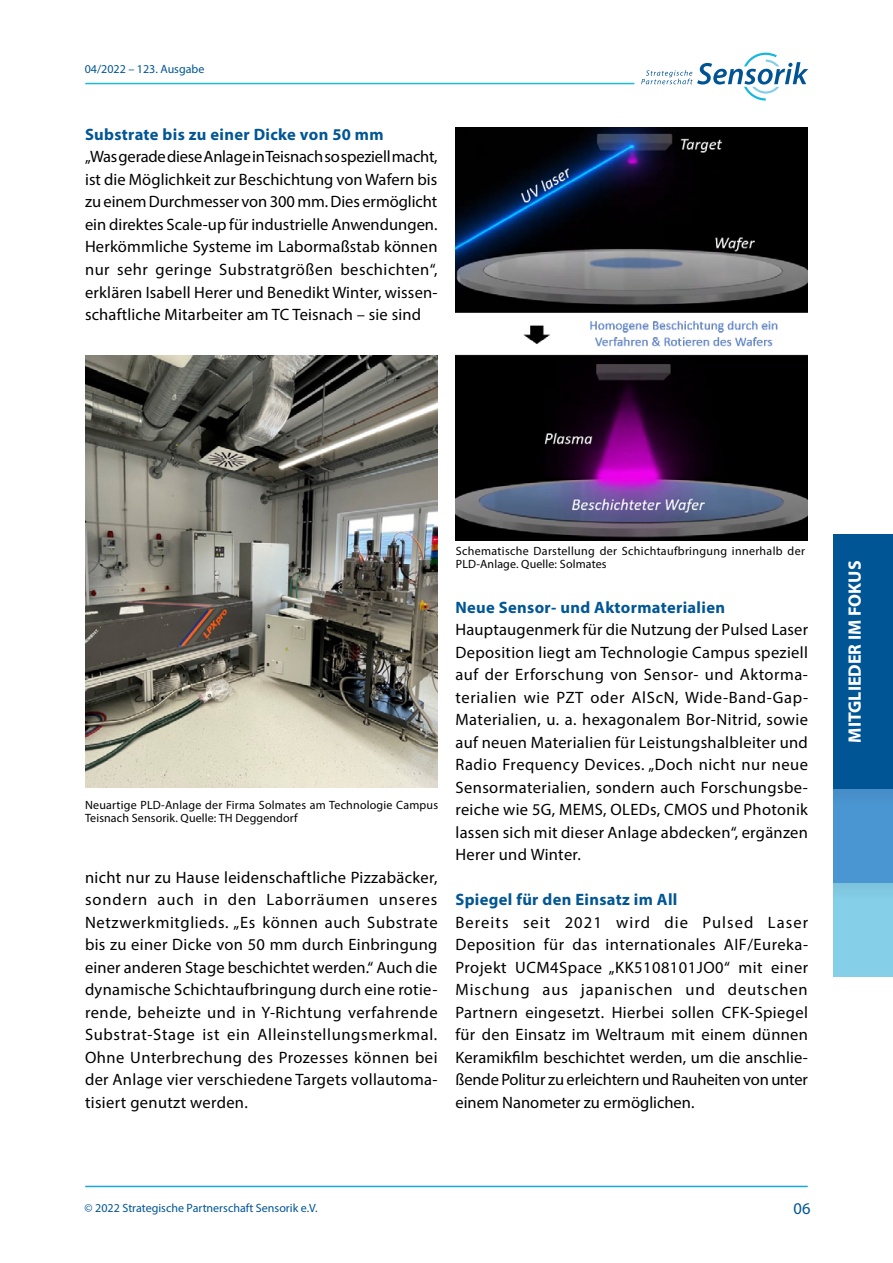
<style>
.page{position:relative;width:893px;height:1263px;background:#fff}
.page>*{position:absolute;margin:0;border:0;box-sizing:border-box;transform-origin:0 0}
.t1{font:700 18px "Myriad Pro";color:#fff}
.t2{font:16.5px/22.5px "Myriad Pro";letter-spacing:.01em;color:#000;text-align:justify}
.t3{font:700 16.5px "Myriad Pro";letter-spacing:.02em;color:#005695}
.t4{font:16.5px "Myriad Pro";color:#005595}
.t5{font:12px/13.5px "Myriad Pro";letter-spacing:.015em;color:#000}
.t6{font:12px "Myriad Pro";color:#005595}
</style>
<div class="page">
<hr style="left:86px;top:1186px;width:721px;height:1px;background:#16a8de">
<hr style="left:86px;top:83px;width:548px;height:1px;background:#1dbadf">
<svg style="left:641px;top:53px;width:167px;height:48px"></svg>
<div style="left:833px;top:534px;width:60px;height:255px;background:#005695"></div>
<div style="left:833px;top:789px;width:60px;height:94px;background:#4a96d2"></div>
<div style="left:833px;top:883px;width:60px;height:93px;background:#85cfe8"></div>
<img style="left:85px;top:355px;width:353px;height:432px">
<img style="left:456px;top:128px;width:352px;height:412px">
<p class="t6" style="left:85px;top:62px;width:121px">04/2022 – 123. Ausgabe</p>
<p class="t3" style="left:85px;top:124px;width:300px">Substrate bis zu einer Dicke von 50 mm</p>
<p class="t2" style="left:85px;top:145px;width:354px">„Was gerade diese Anlage in Teisnach so speziell macht, ist die Möglichkeit zur Beschichtung von Wafern bis zu einem Durchmesser von 300 mm. Dies ermöglicht ein direktes Scale-up für industrielle Anwendungen.<br>Herkömmliche Systeme im Labormaßstab können nur sehr geringe Substratgrößen beschichten“, erklären Isabell Herer und Benedikt Winter, wissen&shy;schaftliche Mitarbeiter am TC Teisnach – sie sind</p>
<p class="t5" style="left:85px;top:798px;width:355px">Neuartige PLD-Anlage der Firma Solmates am Technologie Campus<br>Teisnach Sensorik. Quelle: TH Deggendorf</p>
<p class="t2" style="left:85px;top:865px;width:354px">nicht nur zu Hause leidenschaftliche Pizzabäcker, sondern auch in den Laborräumen unseres Netzwerkmitglieds. „Es können auch Substrate bis zu einer Dicke von 50 mm durch Einbringung einer anderen Stage beschichtet werden.“ Auch die dynamische Schichtaufbringung durch eine rotie&shy;rende, beheizte und in Y-Richtung verfahrende Substrat-Stage ist ein Alleinstellungsmerkmal.<br>Ohne Unterbrechung des Prozesses können bei der Anlage vier verschiedene Targets vollautoma&shy;tisiert genutzt werden.</p>
<p class="t5" style="left:456px;top:544px;width:351px">Schematische Darstellung der Schichtaufbringung innerhalb der<br>PLD-Anlage. Quelle: Solmates</p>
<p class="t3" style="left:455px;top:596px;width:271px">Neue Sensor- und Aktormaterialien</p>
<p class="t2" style="left:455px;top:618px;width:354px">Hauptaugenmerk für die Nutzung der Pulsed Laser Deposition liegt am Technologie Campus speziell auf der Erforschung von Sensor- und Aktorma&shy;terialien wie PZT oder AlScN, Wide-Band-Gap-Materialien, u. a. hexagonalem Bor-Nitrid, sowie auf neuen Materialien für Leistungshalbleiter und Radio Frequency Devices. „Doch nicht nur neue Sensormaterialien, sondern auch Forschungsbe&shy;reiche wie 5G, MEMS, OLEDs, CMOS und Photonik lassen sich mit dieser Anlage abdecken“, ergänzen Herer und Winter.</p>
<p class="t3" style="left:455px;top:889px;width:223px">Spiegel für den Einsatz im All</p>
<p class="t2" style="left:455px;top:911px;width:354px">Bereits seit 2021 wird die Pulsed Laser Deposition für das internationales AIF/Eureka-Projekt UCM4Space „KK5108101JO0“ mit einer Mischung aus japanischen und deutschen Partnern eingesetzt. Hierbei sollen CFK-Spiegel für den Einsatz im Weltraum mit einem dünnen Keramikfilm beschichtet werden, um die anschlie&shy;ßende Politur zu erleichtern und Rauheiten von unter einem Nanometer zu ermöglichen.</p>
<p class="t6" style="left:85px;top:1201px;width:235px">© 2022 Strategische Partnerschaft Sensorik e.V.</p>
<p class="t4" style="left:793px;top:1198px;width:18px">06</p>
<p class="t1" style="left:843px;top:743px;width:183px;rotate:-90deg">MITGLIEDER IM FOKUS</p>
</div>
